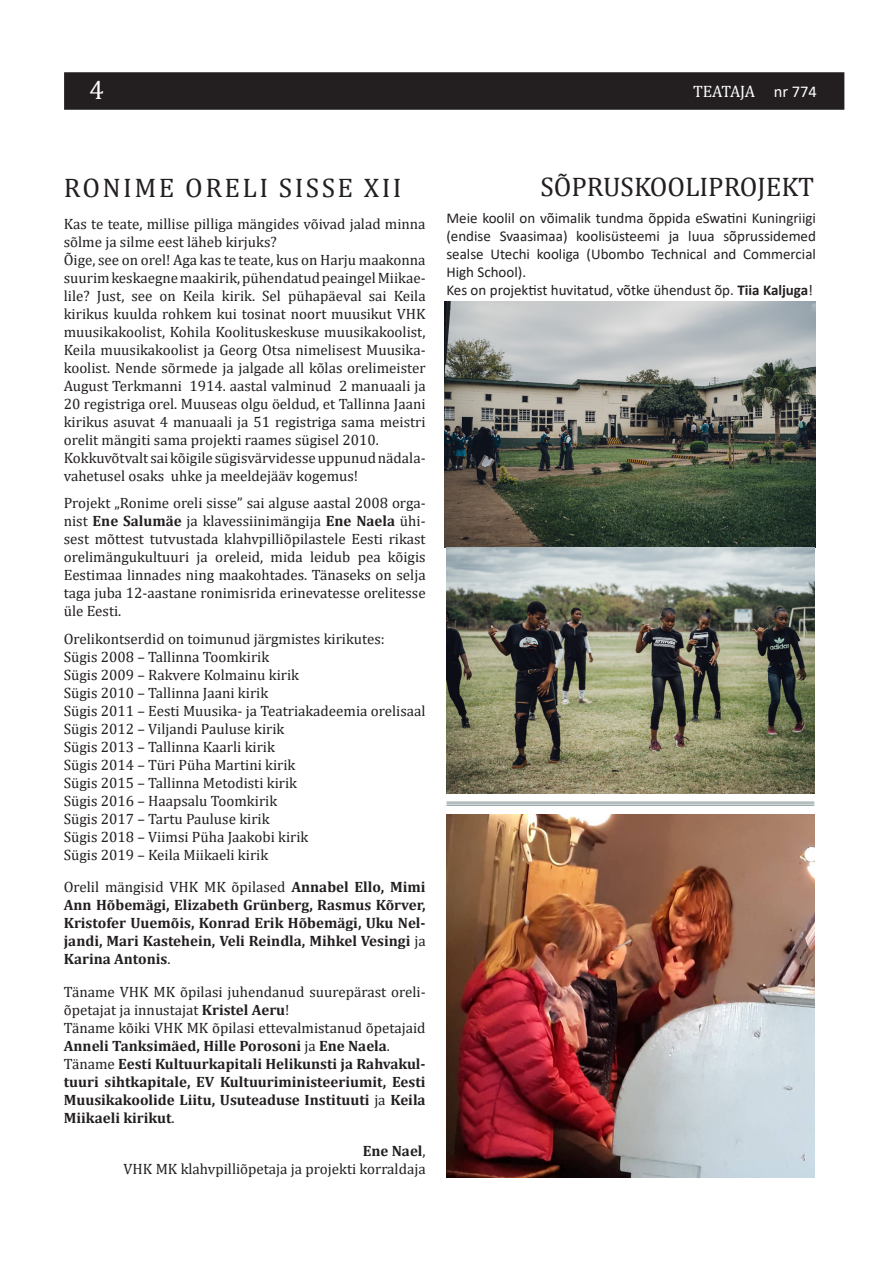
<style>
.page{position:relative;width:893px;height:1263px;background:#fff}
.page>*{position:absolute;margin:0;border:0;box-sizing:border-box;transform-origin:0 0}
.t1{font:27px "Cambria";letter-spacing:.09em;color:#231f20}
.t2{font:27px "Cambria";color:#231f20}
.t3{font:27px "Cambria";color:#fff}
.t4{font:16.5px "Cambria";letter-spacing:-.015em;color:#fff}
.t5{font:15px/18px "Cambria";color:#231f20}
.t6{font:700 15px/18px "Cambria";color:#231f20;text-align:justify}
.t7{font:15px/18px "Calibri";color:#231f20;text-align:justify}
.s1{font-family:"Calibri"}
.s2{font-weight:700}
.s3{font-weight:400}
</style>
<div class="page">
<div style="left:64px;top:72px;width:780px;height:38px;background:#231f20"></div>
<img style="left:444px;top:302px;width:372px;height:245px">
<img style="left:446px;top:548px;width:368px;height:245px">
<hr style="left:446px;top:801px;width:368px;height:2px;background:#9faaab">
<hr style="left:446px;top:803px;width:368px;height:1px;background:#9faaab">
<hr style="left:446px;top:805px;width:368px;height:1px;background:#9faaab">
<img style="left:446px;top:814px;width:369px;height:364px">
<p class="t3" style="left:89px;top:74px;width:16px">4</p>
<p class="t4" style="left:693px;top:82px;width:125px">TEATAJA <span class="s1">nr 774</span></p>
<p class="t1" style="left:64px;top:172px;width:339px">RONIME ORELI SISSE XII</p>
<p class="t5" style="left:64px;top:214px;width:363px">Kas te teate, millise pilliga mängides võivad jalad minna sõlme ja silme eest läheb kirjuks?</p>
<p class="t5" style="left:64px;top:250px;width:363px;text-align:justify">Õige, see on orel! Aga kas te teate, kus on Harju maakonna suurim keskaegne maakirik, pühendatud peaingel Miikae&shy;lile? Just, see on Keila kirik. Sel pühapäeval sai Keila kirikus kuulda rohkem kui tosinat noort muusikut VHK muusikakoolist, Kohila Koolituskeskuse muusikakoolist, Keila muusikakoolist ja Georg Otsa nimelisest Muusika&shy;koolist. Nende sõrmede ja jalgade all kõlas orelimeister August Terkmanni 1914. aastal valminud 2 manuaali ja 20 registriga orel. Muuseas olgu öeldud, et Tallinna Jaani kirikus asuvat 4 manuaali ja 51 registriga sama meistri orelit mängiti sama projekti raames sügisel 2010.</p>
<p class="t5" style="left:64px;top:448px;width:363px">Kokkuvõtvalt sai kõigile sügisvärvidesse uppunud nädala&shy;vahetusel osaks uhke ja meeldejääv kogemus!</p>
<p class="t5" style="left:64px;top:493px;width:363px;text-align:justify">Projekt „Ronime oreli sisse” sai alguse aastal 2008 orga&shy;nist <span class="s2">Ene Salumäe</span> ja klavessiinimängija <span class="s2">Ene Naela</span> ühi&shy;sest mõttest tutvustada klahvpilliõpilastele Eesti rikast orelimängukultuuri ja oreleid, mida leidub pea kõigis Eestimaa linnades ning maakohtades. Tänaseks on selja taga juba 12-aastane ronimisrida erinevatesse orelitesse üle Eesti.</p>
<p class="t5" style="left:64px;top:630px;width:322px">Orelikontserdid on toimunud järgmistes kirikutes:</p>
<p class="t5" style="left:64px;top:648px;width:207px">Sügis 2008 – Tallinna Toomkirik</p>
<p class="t5" style="left:64px;top:666px;width:237px">Sügis 2009 – Rakvere Kolmainu kirik</p>
<p class="t5" style="left:64px;top:684px;width:206px">Sügis 2010 – Tallinna Jaani kirik</p>
<p class="t5" style="left:64px;top:702px;width:363px">Sügis 2011 – Eesti Muusika- ja Teatriakadeemia orelisaal</p>
<p class="t5" style="left:64px;top:720px;width:222px">Sügis 2012 – Viljandi Pauluse kirik</p>
<p class="t5" style="left:64px;top:738px;width:213px">Sügis 2013 – Tallinna Kaarli kirik</p>
<p class="t5" style="left:64px;top:756px;width:233px">Sügis 2014 – Türi Püha Martini kirik</p>
<p class="t5" style="left:64px;top:774px;width:235px">Sügis 2015 – Tallinna Metodisti kirik</p>
<p class="t5" style="left:64px;top:792px;width:215px">Sügis 2016 – Haapsalu Toomkirik</p>
<p class="t5" style="left:64px;top:810px;width:207px">Sügis 2017 – Tartu Pauluse kirik</p>
<p class="t5" style="left:64px;top:828px;width:246px">Sügis 2018 – Viimsi Püha Jaakobi kirik</p>
<p class="t5" style="left:64px;top:846px;width:206px">Sügis 2019 – Keila Miikaeli kirik</p>
<p class="t6" style="left:64px;top:877px;width:363px"><span class="s3">Orelil mängisid VHK MK õpilased</span> Annabel Ello, Mimi Ann Hõbemägi, Elizabeth Grünberg, Rasmus Kõrver, Kristofer Uuemõis, Konrad Erik Hõbemägi, Uku Nel&shy;jandi, Mari Kastehein, Veli Reindla, Mihkel Vesingi <span class="s3">ja </span>Karina Antonis<span class="s3">.</span></p>
<p class="t5" style="left:64px;top:982px;width:363px">Täname VHK MK õpilasi juhendanud suurepärast oreli-</p>
<p class="t5" style="left:64px;top:1000px;width:227px">õpetajat ja innustajat <span class="s2">Kristel Aeru</span>!</p>
<p class="t5" style="left:64px;top:1018px;width:363px">Täname kõiki VHK MK õpilasi ettevalmistanud õpetajaid<br><span class="s2">Anneli Tanksimäed, Hille Porosoni</span> ja <span class="s2">Ene Naela</span>.</p>
<p class="t6" style="left:64px;top:1054px;width:363px"><span class="s3">Täname</span> Eesti Kultuurkapitali Helikunsti ja Rahvakul&shy;tuuri sihtkapitale, EV Kultuuriministeeriumit, Eesti Muusikakoolide Liitu, Usuteaduse Instituuti <span class="s3">ja</span> Keila Miikaeli kirikut<span class="s3">.</span></p>
<p class="t6" style="left:363px;top:1141px;width:64px">Ene Nael<span class="s3">,</span></p>
<p class="t5" style="left:124px;top:1159px;width:304px">VHK MK klahvpilliõpetaja ja projekti korraldaja</p>
<p class="t2" style="left:541px;top:171px;width:275px">SÕPRUSKOOLIPROJEKT</p>
<p class="t7" style="left:446px;top:208px;width:371px">Meie koolil on võimalik tundma õppida eSwatini Kuningriigi (endise Svaasimaa) koolisüsteemi ja luua sõprussidemed sealse Utechi kooliga (Ubombo Technical and Commercial High School).</p>
<p class="t7" style="left:446px;top:280px;width:368px">Kes on projektist huvitatud, võtke ühendust õp. <span class="s2">Tiia Kaljuga</span>!</p>
</div>
